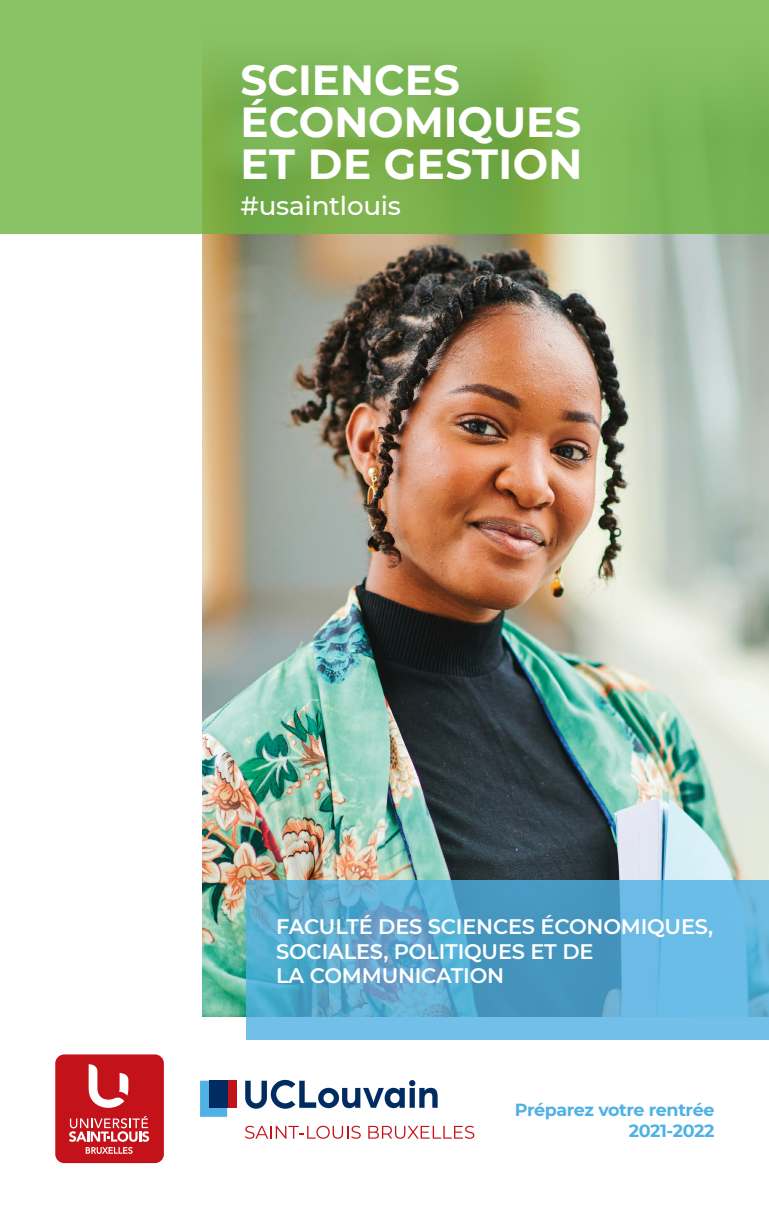
<style>
.page{position:relative;width:769px;height:1216px;background:#fff}
.page>*{position:absolute;margin:0;border:0;box-sizing:border-box;transform-origin:0 0}
.t1{font:700 42px/42px "Montserrat";color:#fff}
.t2{font:500 26.25px "Montserrat";letter-spacing:-.01em;color:#fff}
.t3{font:600 21px/24.5px "Montserrat";letter-spacing:-.01em;color:#fff}
.t4{font:700 17.5px/21px "Montserrat";letter-spacing:-.02em;color:#4fb1e4;text-align:right}
</style>
<div class="page">
<img style="left:202px;top:233px;width:567px;height:783px">
<svg style="left:0;top:0;width:769px;height:233px;background:#81b959"></svg>
<div style="left:55px;top:1054px;width:109px;height:109px;background:#c4121a;border-radius:9px"></div>
<svg style="left:89px;top:1064px;width:39px;height:43px"></svg>
<svg style="left:69px;top:1116px;width:80px;height:37px"></svg>
<svg style="left:245px;top:1125px;width:116px;height:13px"></svg>
<svg style="left:368px;top:1125px;width:106px;height:13px"></svg>
<div style="left:227px;top:1080px;width:9px;height:27px;background:#c4121a"></div>
<svg style="left:200px;top:1080px;width:27px;height:36px"></svg>
<div style="left:209px;top:1080px;width:18px;height:27px;background:#002c62"></div>
<svg style="left:245px;top:1079px;width:193px;height:29px"></svg>
<svg style="left:246px;top:880px;width:523px;height:159px;background:#5bacd3"></svg>
<h1 class="t1" style="left:241px;top:57px;width:343px">SCIENCES<br>ÉCONOMIQUES<br>ET DE GESTION</h1>
<p class="t2" style="left:241px;top:187px;width:162px">#usaintlouis</p>
<p class="t3" style="left:276px;top:913px;width:439px">FACULTÉ DES SCIENCES ÉCONOMIQUES,<br>SOCIALES, POLITIQUES ET DE<br>LA COMMUNICATION</p>
<p class="t4" style="left:515px;top:1097px;width:201px">Préparez votre rentrée<br>2021-2022</p>
</div>
